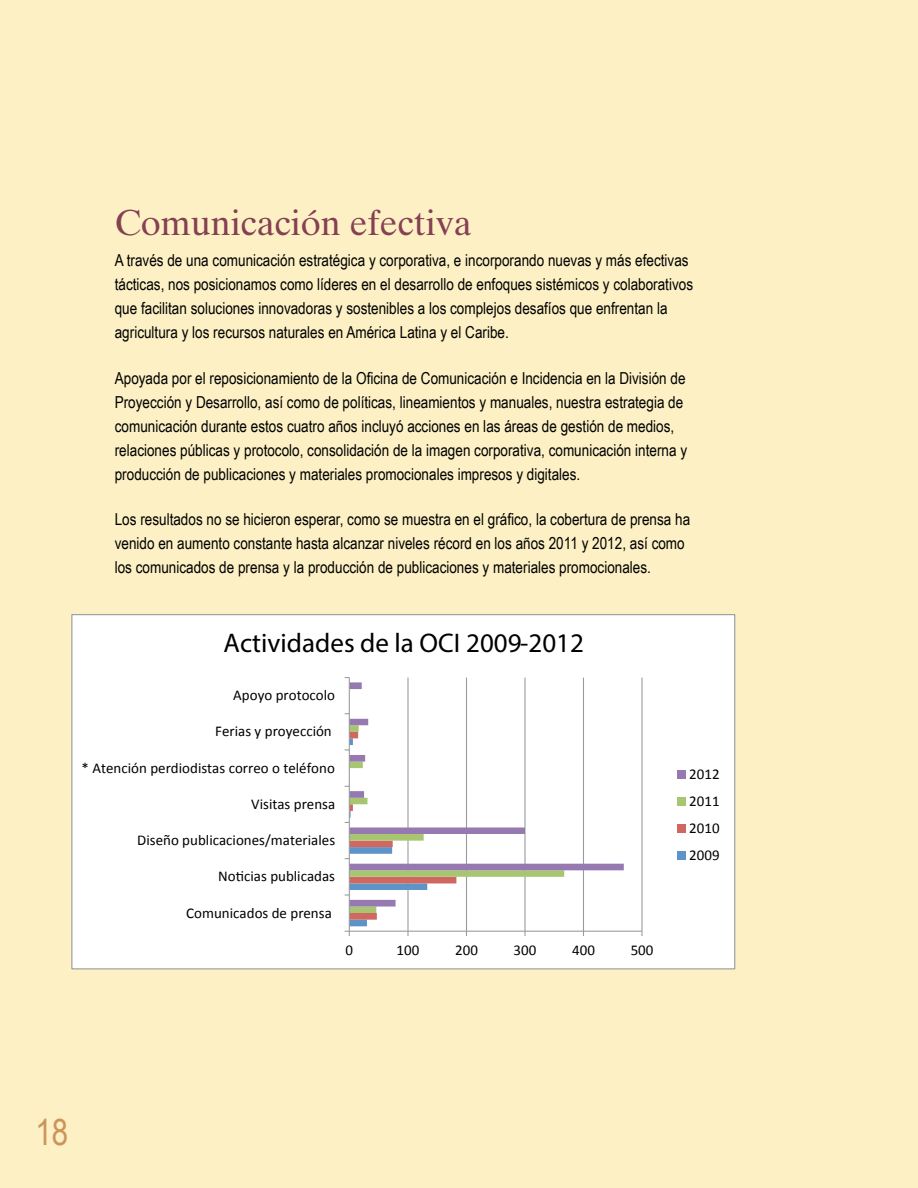
<style>
.page{position:relative;width:918px;height:1188px;background:#fcf0c4}
.page>*{position:absolute;margin:0;border:0;box-sizing:border-box;transform-origin:0 0}
.t1{font:36px "Times Ten";color:#854053}
.t2{font:36px "Arial Narrow";color:#cc9459}
.t3{font:700 27px "Calibri";color:#000}
.t4{font:16.5px/24px "Arial Narrow";color:#000}
.t5{font:15px/27.2px "Calibri";color:#000;text-align:justify}
</style>
<div class="page">
<div style="left:72px;top:615px;width:663px;height:354px;background:#fff"></div>
<hr style="left:407px;top:678px;width:2px;height:253px;background:#989a9d">
<hr style="left:466px;top:678px;width:1px;height:253px;background:#989a9d">
<hr style="left:524px;top:678px;width:2px;height:253px;background:#989a9d">
<hr style="left:583px;top:678px;width:1px;height:253px;background:#989a9d">
<hr style="left:641px;top:678px;width:2px;height:253px;background:#989a9d">
<svg style="left:350px;top:682px;width:274px;height:195px"></svg>
<hr style="left:349px;top:931px;width:293px;height:1px;background:#989a9d">
<hr style="left:349px;top:678px;width:1px;height:253px;background:#989a9d">
<svg style="left:345px;top:725px;width:219px;height:211px"></svg>
<div style="left:677px;top:770px;width:9px;height:8px;background:#9579b0"></div>
<div style="left:677px;top:797px;width:9px;height:9px;background:#a8c570"></div>
<div style="left:677px;top:824px;width:9px;height:9px;background:#d06760"></div>
<div style="left:677px;top:851px;width:9px;height:9px;background:#5e93c7"></div>
<h1 class="t1" style="left:115px;top:201px;width:359px">Comunicación efectiva</h1>
<p class="t4" style="left:115px;top:248px;width:580px">A través de una comunicación estratégica y corporativa, e incorporando nuevas y más efectivas tácticas, nos posicionamos como líderes en el desarrollo de enfoques sistémicos y colaborativos que facilitan soluciones innovadoras y sostenibles a los complejos desafíos que enfrentan la agricultura y los recursos naturales en América Latina y el Caribe.</p>
<p class="t4" style="left:115px;top:365px;width:574px">Apoyada por el reposicionamiento de la Oficina de Comunicación e Incidencia en la División de Proyección y Desarrollo, así como de políticas, lineamientos y manuales, nuestra estrategia de comunicación durante estos cuatro años incluyó acciones en las áreas de gestión de medios, relaciones públicas y protocolo, consolidación de la imagen corporativa, comunicación interna y producción de publicaciones y materiales promocionales impresos y digitales.</p>
<p class="t4" style="left:115px;top:506px;width:577px">Los resultados no se hicieron esperar, como se muestra en el gráfico, la cobertura de prensa ha venido en aumento constante hasta alcanzar niveles récord en los años 2011 y 2012, así como los comunicados de prensa y la producción de publicaciones y materiales promocionales.</p>
<h2 class="t3" style="left:224px;top:626px;width:362px">Actividades de la OCI 2009-2012</h2>
<p class="t5" style="left:233px;top:682px;width:103px">Apoyo protocolo</p>
<p class="t5" style="left:215px;top:718px;width:118px">Ferias y proyección</p>
<p class="t5" style="left:82px;top:754px;width:255px">* Atención perdiodistas correo o teléfono</p>
<p class="t5" style="left:251px;top:790px;width:86px">Visitas prensa</p>
<p class="t5" style="left:137px;top:826px;width:199px">Diseño publicaciones/materiales</p>
<p class="t5" style="left:218px;top:863px;width:118px">Noticias publicadas</p>
<p class="t5" style="left:186px;top:899px;width:147px">Comunicados de prensa</p>
<p class="t5" style="left:346px;top:937px;width:9px">0</p>
<p class="t5" style="left:397px;top:937px;width:24px">100</p>
<p class="t5" style="left:455px;top:937px;width:24px">200</p>
<p class="t5" style="left:514px;top:937px;width:24px">300</p>
<p class="t5" style="left:572px;top:937px;width:24px">400</p>
<p class="t5" style="left:631px;top:937px;width:24px">500</p>
<p class="t5" style="left:689px;top:760px;width:32px">2012<br>2011<br>2010<br>2009</p>
<h1 class="t2" style="left:35px;top:1106px;width:34px">18</h1>
</div>
